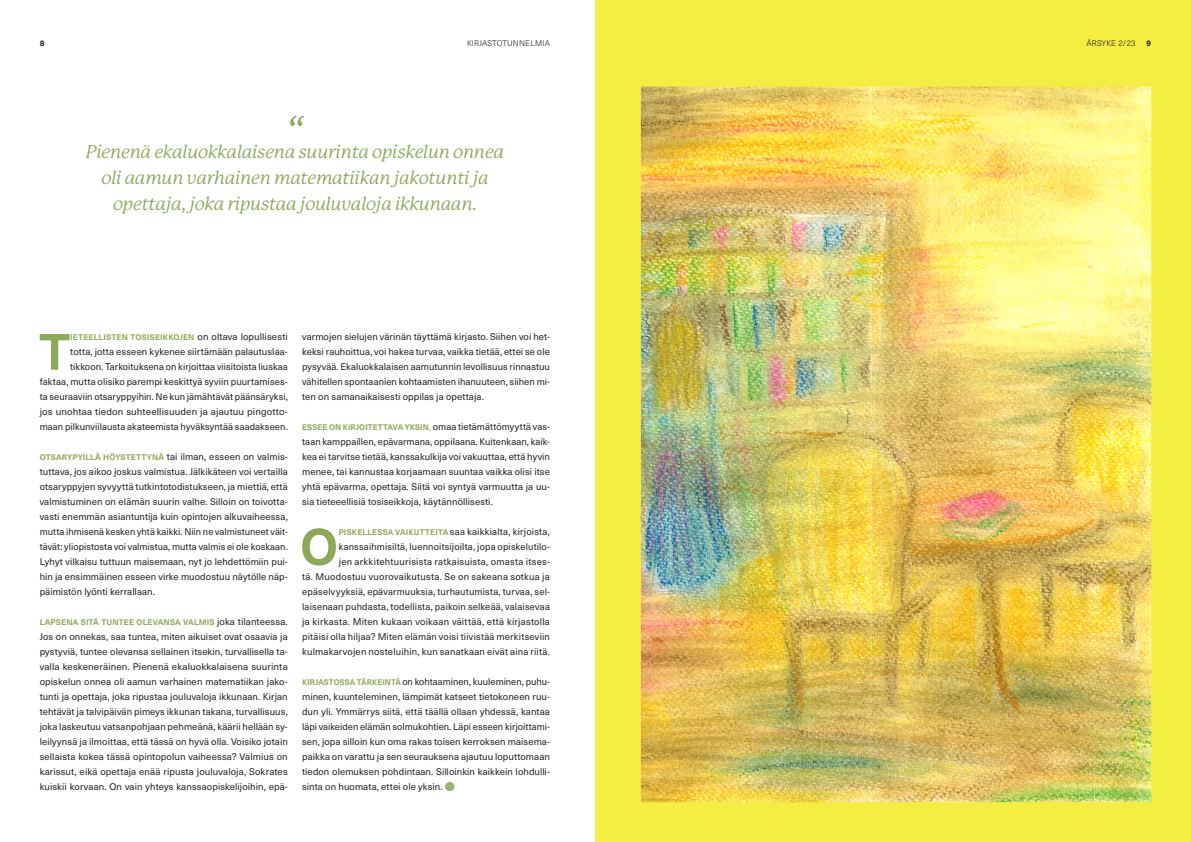
<style>
.page{position:relative;width:1191px;height:842px;background:#fff}
.page>*{position:absolute;margin:0;border:0;box-sizing:border-box;transform-origin:0 0}
.leipis_anfangi{font:700 50.1px "Neue Haas Unica W1 G";color:#8fa75b}
.t1{font:italic 36px "P22 Mackinac Pro";color:#8fa75b}
.lainaus{font:italic 18px/26px "P22 Mackinac Pro";letter-spacing:-.025em;color:#8fa75b;text-align:center}
.leipis{font:9.5px/15px "Neue Haas Unica W1 G";letter-spacing:.01em;color:#231f20;text-align:justify}
.leipis_anfangi-2{font:9.5px/15px "Neue Haas Unica W1 G";letter-spacing:.015em;color:#231f20;text-align:right}
.leipis-2{font:700 8px "Neue Haas Unica W1 G";letter-spacing:.015em;color:#8da75a}
.leipis-3{font:700 8px "Neue Haas Unica W1 G";letter-spacing:.015em;color:#8fa75b}
.leipis_anfangi-3{font:700 8px "Neue Haas Unica W1 G";letter-spacing:.015em;color:#8fa75b}
.osion_nimi{font:300 8px "Neue Haas Unica W1 G";letter-spacing:.01em;color:#231f20}
.t2{font:700 8px "Neue Haas Unica W1 G";color:#231f20}
.s1{font-weight:400;font-size:9.5px;color:#231f20}
.s2{font-weight:700;font-size:8px;color:#8fa75b}
.s3{font-weight:400;font-size:9.5px}
.s4{font-family:"Soleil Xb";color:#8fa75b}
</style>
<div class="page">
<div style="left:595px;top:0;width:596px;height:842px;background:#f4ed42"></div>
<img style="left:641px;top:86px;width:510px;height:716px">
<img style="left:641px;top:357px;width:4px;height:176px">
<img style="left:641px;top:87px;width:21px;height:142px">
<img style="left:641px;top:229px;width:190px;height:122px">
<img style="left:755px;top:761px;width:109px;height:9px">
<p class="osion_nimi" style="left:1086px;top:37px;width:51px">ÄRSYKE 2/23</p>
<p class="t2" style="left:40px;top:37px;width:6px">8</p>
<p class="osion_nimi" style="left:467px;top:37px;width:84px">KIRJASTOTUNNELMIA</p>
<p class="t2" style="left:1146px;top:37px;width:6px">9</p>
<p class="t1" style="left:287px;top:109px;width:18px">“</p>
<p class="lainaus" style="left:86px;top:139px;width:420px">Pienenä ekaluokkalaisena suurinta opiskelun onnea oli aamun varhainen matematiikan jakotunti ja opettaja, joka ripustaa jouluvaloja ikkunaan.</p>
<p class="leipis_anfangi" style="left:39px;top:314px;width:32px">T</p>
<p class="leipis_anfangi-3" style="left:70px;top:331px;width:219px">IETEELLISTEN TOSISEIKKOJEN <span class="s1">on oltava lopullisesti</span></p>
<p class="leipis_anfangi-2" style="left:40px;top:343px;width:250px">totta, jotta esseen kykenee siirtämään palautuslaa&shy;tikkoon. Tarkoituksena on kirjoittaa viisitoista liuskaa faktaa, mutta olisiko parempi keskittyä syviin puurtamises&shy;ta seuraaviin otsaryppyihin. Ne kun jämähtävät päänsäryksi, jos unohtaa tiedon suhteellisuuden ja ajautuu pingotto&shy;maan pilkunviilausta akateemista hyväksyntää saadakseen.</p>
<p class="leipis" style="left:40px;top:448px;width:250px"><span class="s2">OTSARYPYILLÄ HÖYSTETTYNÄ</span> tai ilman, esseen on valmis&shy;tuttava, jos aikoo joskus valmistua. Jälkikäteen voi vertailla otsaryppyjen syvyyttä tutkintotodistukseen, ja miettiä, että valmistuminen on elämän suurin valhe. Silloin on toivotta&shy;vasti enemmän asiantuntija kuin opintojen alkuvaiheessa, mutta ihmisenä kesken yhtä kaikki. Niin ne valmistuneet väit&shy;tävät: yliopistosta voi valmistua, mutta valmis ei ole koskaan.<br>Lyhyt vilkaisu tuttuun maisemaan, nyt jo lehdettömiin pui&shy;hin ja ensimmäinen esseen virke muodostuu näytölle näp&shy;päimistön lyönti kerrallaan.</p>
<p class="leipis-3" style="left:40px;top:616px;width:250px">LAPSENA SITÄ TUNTEE OLEVANSA VALMIS <span class="s1">joka tilanteessa.</span></p>
<p class="leipis" style="left:40px;top:628px;width:250px">Jos on onnekas, saa tuntea, miten aikuiset ovat osaavia ja pystyviä, tuntee olevansa sellainen itsekin, turvallisella ta&shy;valla keskeneräinen. Pienenä ekaluokkalaisena suurinta opiskelun onnea oli aamun varhainen matematiikan jako&shy;tunti ja opettaja, joka ripustaa jouluvaloja ikkunaan. Kirjan tehtävät ja talvipäivän pimeys ikkunan takana, turvallisuus, joka laskeutuu vatsanpohjaan pehmeänä, käärii hellään sy&shy;leilyynsä ja ilmoittaa, että tässä on hyvä olla. Voisiko jotain sellaista kokea tässä opintopolun vaiheessa? Valmius on karissut, eikä opettaja enää ripusta jouluvaloja, Sokrates kuiskii korvaan. On vain yhteys kanssaopiskelijoihin, epä-</p>
<p class="leipis" style="left:302px;top:328px;width:249px">varmojen sielujen värinän täyttämä kirjasto. Siihen voi het&shy;keksi rauhoittua, voi hakea turvaa, vaikka tietää, ettei se ole pysyvää. Ekaluokkalaisen aamutunnin levollisuus rinnastuu vähitellen spontaanien kohtaamisten ihanuuteen, siihen mi&shy;ten on samanaikaisesti oppilas ja opettaja.</p>
<p class="leipis-2" style="left:302px;top:421px;width:249px">ESSEE ON KIRJOITETTAVA YKSIN<span class="s3">,</span> <span class="s1">omaa tietämättömyyttä vas-</span></p>
<p class="leipis" style="left:302px;top:433px;width:249px">taan kamppaillen, epävarmana, oppilaana. Kuitenkaan, kaik&shy;kea ei tarvitse tietää, kanssakulkija voi vakuuttaa, että hyvin menee, tai kannustaa korjaamaan suuntaa vaikka olisi itse yhtä epävarma, opettaja. Siitä voi syntyä varmuutta ja uu&shy;sia tieteeellisiä tosiseikkoja, käytännöllisesti.</p>
<p class="leipis_anfangi" style="left:300px;top:509px;width:39px">O</p>
<p class="leipis_anfangi-2" style="left:302px;top:523px;width:249px"><span class="s2">PISKELLESSA VAIKUTTEITA</span> saa kaikkialta, kirjoista, kanssaihmisiltä, luennoitsijoilta, jopa opiskelutilo-<br>jen arkkitehtuurisista ratkaisuista, omasta itses-<br>tä. Muodostuu vuorovaikutusta. Se on sakeana sotkua ja epäselvyyksiä, epävarmuuksia, turhautumista, turvaa, sel&shy;laisenaan puhdasta, todellista, paikoin selkeää, valaisevaa ja kirkasta. Miten kukaan voikaan väittää, että kirjastolla pitäisi olla hiljaa? Miten elämän voisi tiivistää merkitseviin kulmakarvojen nosteluihin, kun sanatkaan eivät aina riitä.</p>
<p class="leipis" style="left:302px;top:673px;width:249px"><span class="s2">KIRJASTOSSA TÄRKEINTÄ</span> on kohtaaminen, kuuleminen, puhu&shy;minen, kuunteleminen, lämpimät katseet tietokoneen ruu&shy;dun yli. Ymmärrys siitä, että täällä ollaan yhdessä, kantaa läpi vaikeiden elämän solmukohtien. Läpi esseen kirjoittami&shy;sen, jopa silloin kun oma rakas toisen kerroksen maisema&shy;paikka on varattu ja sen seurauksena ajautuu loputtomaan tiedon olemuksen pohdintaan. Silloinkin kaikkein lohdulli&shy;sinta on huomata, ettei ole yksin. <span class="s4">7</span></p>
</div>
